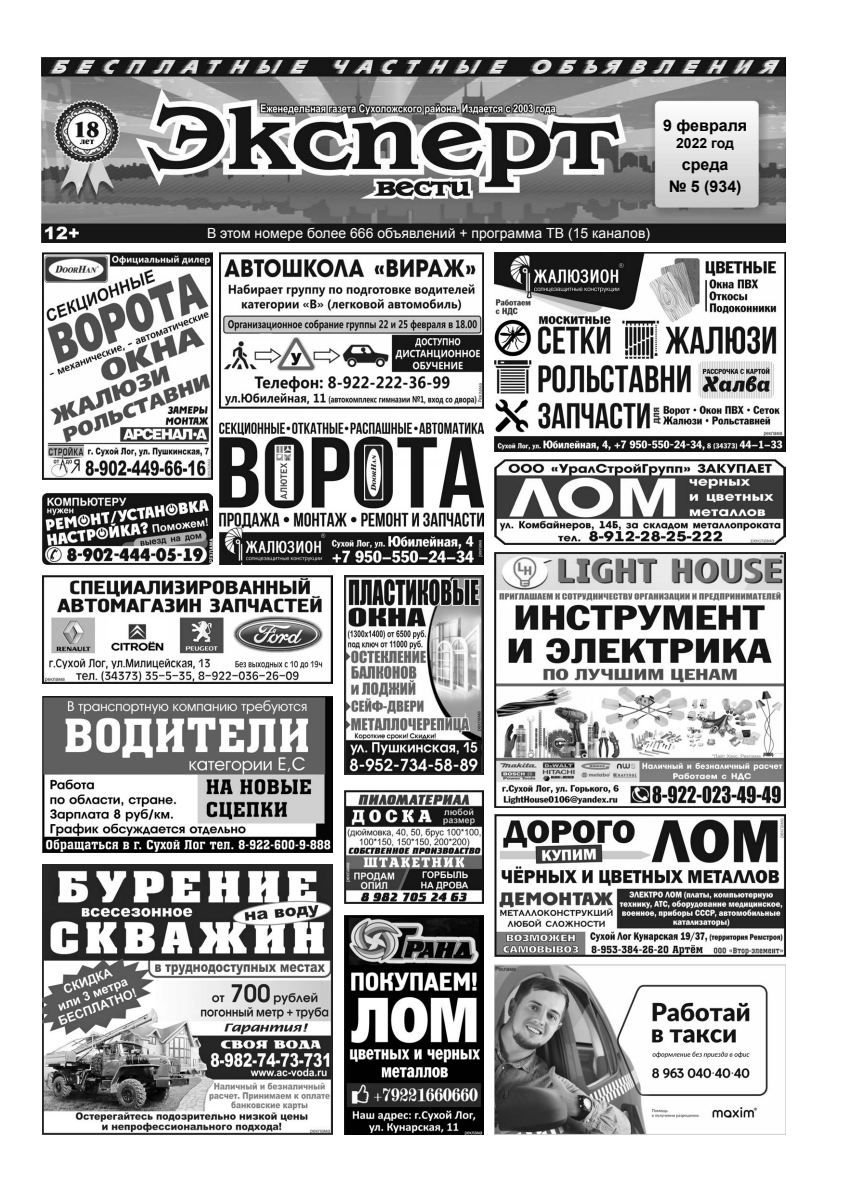
<style>
.page{position:relative;width:842px;height:1191px;background:#fff}
.page>*{position:absolute;margin:0;border:0;box-sizing:border-box;transform-origin:0 0}
.t1{font:700 16px/22px "Arial";color:#000;text-align:center}
.t2{font:14px "Arial";color:#fff}
.t3{font:700 14px "Arial";color:#000}
</style>
<div class="page">
<img style="left:42px;top:57px;width:743px;height:185px">
<img style="left:43px;top:493px;width:170px;height:71px">
<img style="left:220px;top:253px;width:264px;height:156px">
<img style="left:43px;top:253px;width:170px;height:227px">
<img style="left:344px;top:790px;width:140px;height:113px">
<img style="left:495px;top:814px;width:290px;height:142px">
<img style="left:43px;top:696px;width:290px;height:156px">
<img style="left:220px;top:422px;width:264px;height:142px">
<img style="left:495px;top:253px;width:290px;height:199px">
<img style="left:495px;top:552px;width:290px;height:255px">
<img style="left:344px;top:575px;width:139px;height:199px">
<img style="left:43px;top:575px;width:290px;height:108px">
<img style="left:495px;top:459px;width:290px;height:85px">
<img style="left:43px;top:864px;width:290px;height:270px">
<img style="left:495px;top:964px;width:290px;height:170px">
<img style="left:344px;top:916px;width:139px;height:218px">
<p class="t2" style="left:207px;top:224px;width:445px">В этом номере более 666 объявлений + программа ТВ (15 каналов)</p>
<p class="t1" style="left:663px;top:115px;width:86px">9 февраля</p>
<p class="t3" style="left:676px;top:134px;width:59px">2022 год</p>
<p class="t1" style="left:669px;top:154px;width:74px">среда<br>№ 5 (934)</p>
</div>
